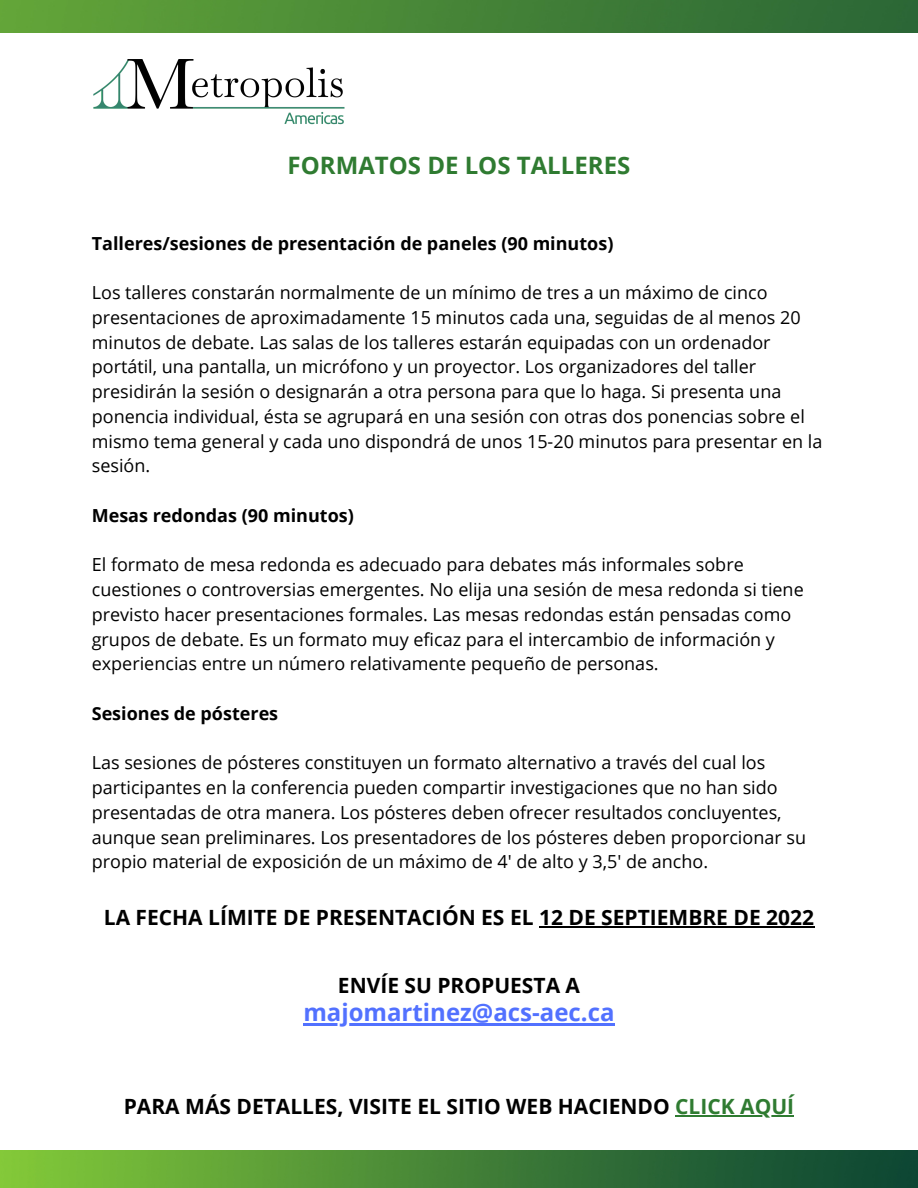
<style>
.page{position:relative;width:918px;height:1188px;background:#fff}
.page>*{position:absolute;margin:0;border:0;box-sizing:border-box;transform-origin:0 0}
.t1{font:700 24px "Open Sans";color:#5271ff}
.t2{font:700 24px "Open Sans";color:#2f7b31}
.t3{font:700 21px "Open Sans";color:#000}
.t4{font:18px/24.8px "Open Sans";color:#000}
.t5{font:700 18px "Open Sans";color:#000}
.s1{color:#2f7b31}
</style>
<div class="page">
<img style="left:0;top:1151px;width:918px;height:37px">
<img style="left:0;top:0;width:918px;height:33px">
<img style="left:93px;top:59px;width:252px;height:66px">
<hr style="left:539px;top:926px;width:275px;height:1px;background:#000">
<hr style="left:675px;top:1115px;width:119px;height:1px;background:#2f7b31">
<hr style="left:303px;top:1023px;width:312px;height:2px;background:#5271ff">
<h1 class="t2" style="left:288px;top:149px;width:344px">FORMATOS DE LOS TALLERES</h1>
<p class="t5" style="left:92px;top:230px;width:523px">Talleres/sesiones de presentación de paneles (90 minutos)</p>
<p class="t4" style="left:92px;top:280px;width:732px">Los talleres constarán normalmente de un mínimo de tres a un máximo de cinco presentaciones de aproximadamente 15 minutos cada una, seguidas de al menos 20 minutos de debate. Las salas de los talleres estarán equipadas con un ordenador portátil, una pantalla, un micrófono y un proyector. Los organizadores del taller presidirán la sesión o designarán a otra persona para que lo haga. Si presenta una ponencia individual, ésta se agrupará en una sesión con otras dos ponencias sobre el mismo tema general y cada uno dispondrá de unos 15-20 minutos para presentar en la sesión.</p>
<p class="t5" style="left:92px;top:503px;width:264px">Mesas redondas (90 minutos)</p>
<p class="t4" style="left:92px;top:552px;width:713px">El formato de mesa redonda es adecuado para debates más informales sobre cuestiones o controversias emergentes. No elija una sesión de mesa redonda si tiene previsto hacer presentaciones formales. Las mesas redondas están pensadas como grupos de debate. Es un formato muy eficaz para el intercambio de información y experiencias entre un número relativamente pequeño de personas.</p>
<p class="t5" style="left:92px;top:701px;width:188px">Sesiones de pósteres</p>
<p class="t4" style="left:92px;top:750px;width:716px">Las sesiones de pósteres constituyen un formato alternativo a través del cual los participantes en la conferencia pueden compartir investigaciones que no han sido presentadas de otra manera. Los pósteres deben ofrecer resultados concluyentes, aunque sean preliminares. Los presentadores de los pósteres deben proporcionar su propio material de exposición de un máximo de 4' de alto y 3,5' de ancho.</p>
<p class="t3" style="left:104px;top:903px;width:712px">LA FECHA LÍMITE DE PRESENTACIÓN ES EL 12 DE SEPTIEMBRE DE 2022</p>
<p class="t3" style="left:338px;top:970px;width:244px">ENVÍE SU PROPUESTA A</p>
<h1 class="t1" style="left:303px;top:995px;width:313px">majomartinez@acs-aec.ca</h1>
<p class="t3" style="left:124px;top:1092px;width:672px">PARA MÁS DETALLES, VISITE EL SITIO WEB HACIENDO <span class="s1">CLICK AQUÍ</span></p>
</div>
